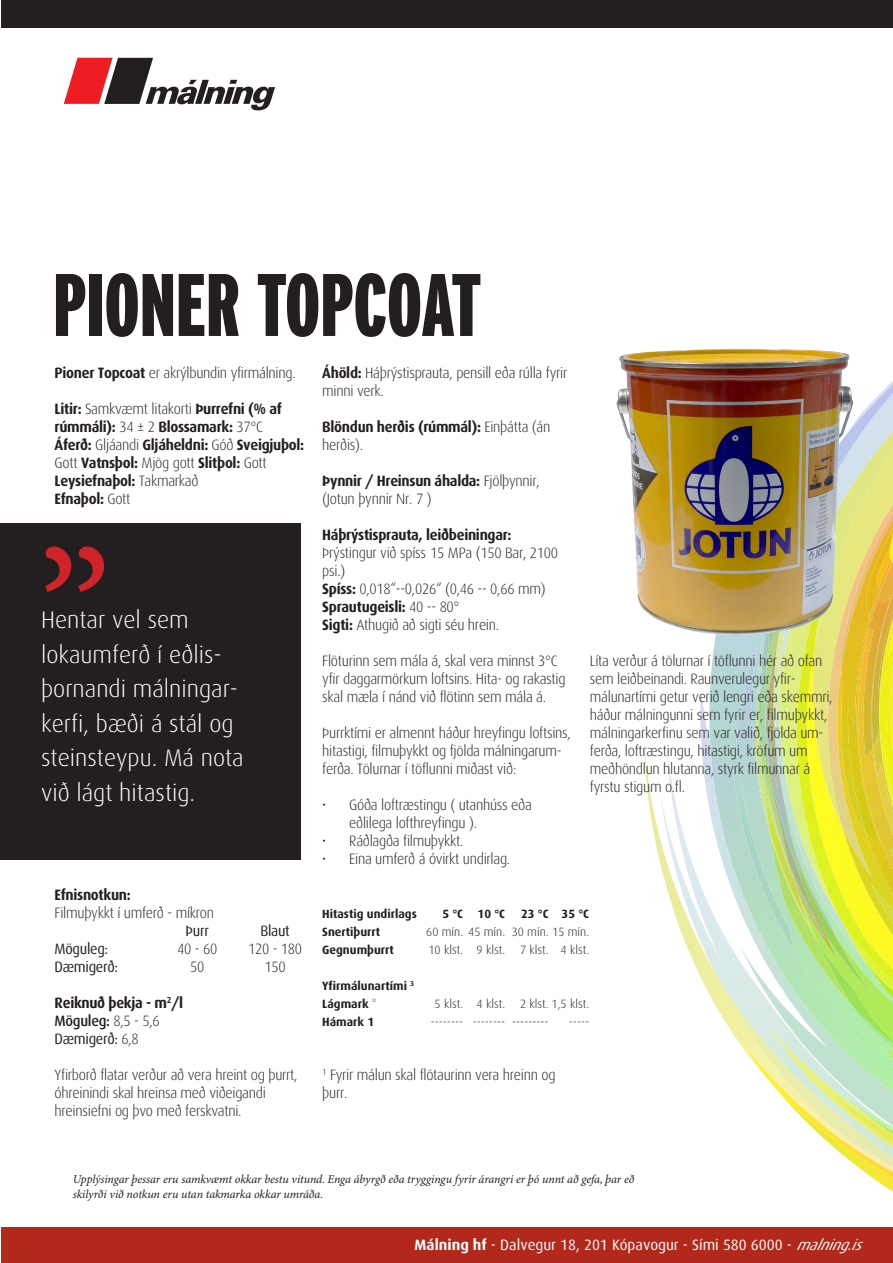
<style>
.page{position:relative;width:893px;height:1263px;background:#fff}
.page>*{position:absolute;margin:0;border:0;box-sizing:border-box;transform-origin:0 0}
.t1{font:900 extra-condensed 88.5px "Interstate";color:#231f20}
.t2{font:300 24px/34.5px "Dax";color:#fff}
.t3{font:300 15px/18px "Dax";letter-spacing:-.02em;color:#231f20;scale:.95 1}
.t4{font:700 15px/18px "Dax";letter-spacing:-.02em;color:#231f20;scale:.95 1}
.t5{font:15px "Dax";color:#fff}
.t6{font:15px "Dax";letter-spacing:-.02em;color:#231f20;scale:.95 1}
.t7{font:500 15px "Dax";letter-spacing:-.02em;color:#231f20;scale:.95 1}
.t8{font:italic 12px/14.4px "Minion Pro";letter-spacing:-.01em;color:#231f20}
.t9{font:300 12px "Dax";color:#231f20}
.t10{font:700 12px "Dax";color:#231f20}
.s1{font-weight:700}
.s2{font-weight:300}
.s3{font-style:italic}
</style>
<div class="page">
<div style="left:1px;top:0;width:892px;height:28px;background:#231f20"></div>
<div style="left:1px;top:1227px;width:892px;height:36px;background:#b2281b"></div>
<svg style="left:64px;top:58px;width:211px;height:52px"></svg>
<svg style="left:645px;top:749px;width:50px;height:216px"></svg>
<svg style="left:695px;top:693px;width:12px;height:297px"></svg>
<svg style="left:707px;top:635px;width:50px;height:360px"></svg>
<img style="left:710px;top:742px;width:26px;height:296px">
<img style="left:853px;top:381px;width:40px;height:257px">
<img style="left:736px;top:638px;width:157px;height:403px">
<img style="left:771px;top:837px;width:80px;height:168px">
<svg style="left:775px;top:939px;width:118px;height:99px;background:#bce893"></svg>
<img style="left:738px;top:1038px;width:155px;height:154px">
<img style="left:616px;top:349px;width:238px;height:286px">
<div style="left:0;top:523px;width:300px;height:337px;background:#231f20"></div>
<svg style="left:45px;top:546px;width:59px;height:46px"></svg>
<p class="t1" style="left:53px;top:256px;width:430px">PIONER TOPCOAT</p>
<p class="t3" style="left:55px;top:364px;width:255px"><span class="s1">Pioner Topcoat</span> er akrýlbundin yfirmálning.</p>
<p class="t4" style="left:55px;top:400px;width:241px">Litir: <span class="s2">Samkvæmt litakorti</span> Þurrefni (% af rúmmáli): <span class="s2">34 ± 2</span> Blossamark: <span class="s2">37°C</span></p>
<p class="t4" style="left:55px;top:436px;width:264px">Áferð: <span class="s2">Gljáandi</span> Gljáheldni: <span class="s2">Góð</span> Sveigjuþol:<br><span class="s2">Gott</span> Vatnsþol: <span class="s2">Mjög gott</span> Slitþol: <span class="s2">Gott</span></p>
<p class="t4" style="left:55px;top:472px;width:153px">Leysiefnaþol: <span class="s2">Takmarkað</span></p>
<p class="t4" style="left:55px;top:490px;width:81px">Efnaþol: <span class="s2">Gott</span></p>
<p class="t3" style="left:322px;top:364px;width:259px"><span class="s1">Áhöld:</span> Háþrýstisprauta, pensill eða rúlla fyrir minni verk.</p>
<p class="t4" style="left:322px;top:418px;width:242px">Blöndun herðis (rúmmál): <span class="s2">Einþátta (án herðis).</span></p>
<p class="t3" style="left:322px;top:472px;width:231px"><span class="s1">Þynnir / Hreinsun áhalda:</span> Fjölþynnir, (Jotun þynnir Nr. 7 )</p>
<p class="t4" style="left:322px;top:526px;width:201px">Háþrýstisprauta, leiðbeiningar:</p>
<p class="t3" style="left:322px;top:544px;width:250px">Þrýstingur við spíss 15 MPa (150 Bar, 2100 psi.)</p>
<p class="t3" style="left:322px;top:580px;width:237px"><span class="s1">Spíss:</span> 0,018“--0,026“ (0,46 -- 0,66 mm)</p>
<p class="t4" style="left:322px;top:598px;width:146px">Sprautugeisli: <span class="s2">40 -- 80°</span></p>
<p class="t3" style="left:322px;top:616px;width:188px"><span class="s1">Sigti:</span> Athugið að sigti séu hrein.</p>
<p class="t3" style="left:322px;top:652px;width:258px">Flöturinn sem mála á, skal vera minnst 3°C yfir daggarmörkum loftsins. Hita- og rakastig skal mæla í nánd við flötinn sem mála á.</p>
<p class="t3" style="left:322px;top:724px;width:263px">Þurrktími er almennt háður hreyfingu loftsins, hitastigi, filmuþykkt og fjölda málningarum&shy;ferða. Tölurnar í töflunni miðast við:</p>
<p class="t3" style="left:349px;top:796px;width:194px;text-indent:-27px">• Góða loftræstingu ( utanhúss eða eðlilega lofthreyfingu ).</p>
<p class="t3" style="left:322px;top:832px;width:150px">• Ráðlagða filmuþykkt.</p>
<p class="t3" style="left:322px;top:850px;width:199px">• Eina umferð á óvirkt undirlag.</p>
<p class="t2" style="left:41px;top:603px;width:204px">Hentar vel sem lokaumferð í eðlis&shy;þornandi málningar&shy;kerfi, bæði á stál og steinsteypu. Má nota við lágt hitastig.</p>
<p class="t3" style="left:590px;top:652px;width:257px">Líta verður á tölurnar í töflunni hér að ofan sem leiðbeinandi. Raunverulegur yfir&shy;málunartími getur verið lengri eða skemmri, háður málningunni sem fyrir er, filmuþykkt, málningarkerfinu sem var valið, fjölda um&shy;ferða, loftræstingu, hitastigi, kröfum um meðhöndlun hlutanna, styrk filmunnar á fyrstu stigum o.fl.</p>
<p class="t4" style="left:55px;top:886px;width:82px">Efnisnotkun:</p>
<p class="t3" style="left:55px;top:904px;width:169px">Filmuþykkt í umferð - míkron</p>
<p class="t6" style="left:186px;top:923px;width:26px">Þurr</p>
<p class="t6" style="left:260px;top:923px;width:33px">Blaut</p>
<p class="t6" style="left:55px;top:941px;width:58px">Möguleg:</p>
<p class="t3" style="left:177px;top:940px;width:44px">40 - 60</p>
<p class="t3" style="left:248px;top:940px;width:58px">120 - 180</p>
<p class="t6" style="left:55px;top:959px;width:68px">Dæmigerð:</p>
<p class="t3" style="left:190px;top:958px;width:16px">50</p>
<p class="t3" style="left:265px;top:958px;width:24px">150</p>
<p class="t4" style="left:55px;top:994px;width:137px">Reiknuð þekja - m<sup>2</sup>/l</p>
<p class="t7" style="left:55px;top:1012px;width:112px">Möguleg: <span class="s2">8,5 - 5,6</span></p>
<p class="t6" style="left:55px;top:1031px;width:90px">Dæmigerð: <span class="s2">6,8</span></p>
<p class="t3" style="left:55px;top:1066px;width:257px">Yfirborð flatar verður að vera hreint og þurrt, óhreinindi skal hreinsa með viðeigandi hreinsiefni og þvo með ferskvatni.</p>
<p class="t10" style="left:322px;top:907px;width:96px">Hitastig undirlags</p>
<p class="t10" style="left:442px;top:907px;width:64px">5 °C 10 °C</p>
<p class="t10" style="left:521px;top:907px;width:70px">23 °C 35 °C</p>
<p class="t10" style="left:322px;top:925px;width:60px">Snertiþurrt</p>
<p class="t9" style="left:426px;top:925px;width:164px">60 mín. 45 mín. 30 mín. 15 mín.</p>
<p class="t10" style="left:322px;top:943px;width:73px">Gegnumþurrt</p>
<p class="t9" style="left:428px;top:943px;width:162px">10 klst. 9 klst. 7 klst. 4 klst.</p>
<p class="t10" style="left:322px;top:979px;width:93px">Yfirmálunartími <sup>3</sup></p>
<p class="t10" style="left:322px;top:997px;width:56px">Lágmark <span class="s2">*</span></p>
<p class="t9" style="left:435px;top:997px;width:156px">5 klst. 4 klst. 2 klst. 1,5 klst.</p>
<p class="t10" style="left:322px;top:1015px;width:53px">Hámark 1</p>
<p class="t9" style="left:431px;top:1015px;width:119px">-------- -------- ---------</p>
<p class="t9" style="left:569px;top:1015px;width:22px">-----</p>
<p class="t3" style="left:322px;top:1066px;width:247px"><sup>1</sup> Fyrir málun skal flötaurinn vera hreinn og þurr.</p>
<p class="t8" style="left:73px;top:1173px;width:563px">Upplýsingar þessar eru samkvæmt okkar bestu vitund. Enga ábyrgð eða tryggingu fyrir árangri er þó unnt að gefa, þar eð skilyrði við notkun eru utan takmarka okkar umráða.</p>
<p class="t5" style="left:415px;top:1236px;width:455px"><span class="s1">Málning hf</span> - Dalvegur 18, 201 Kópavogur - Sími 580 6000 - <span class="s3">malning.is</span></p>
</div>
